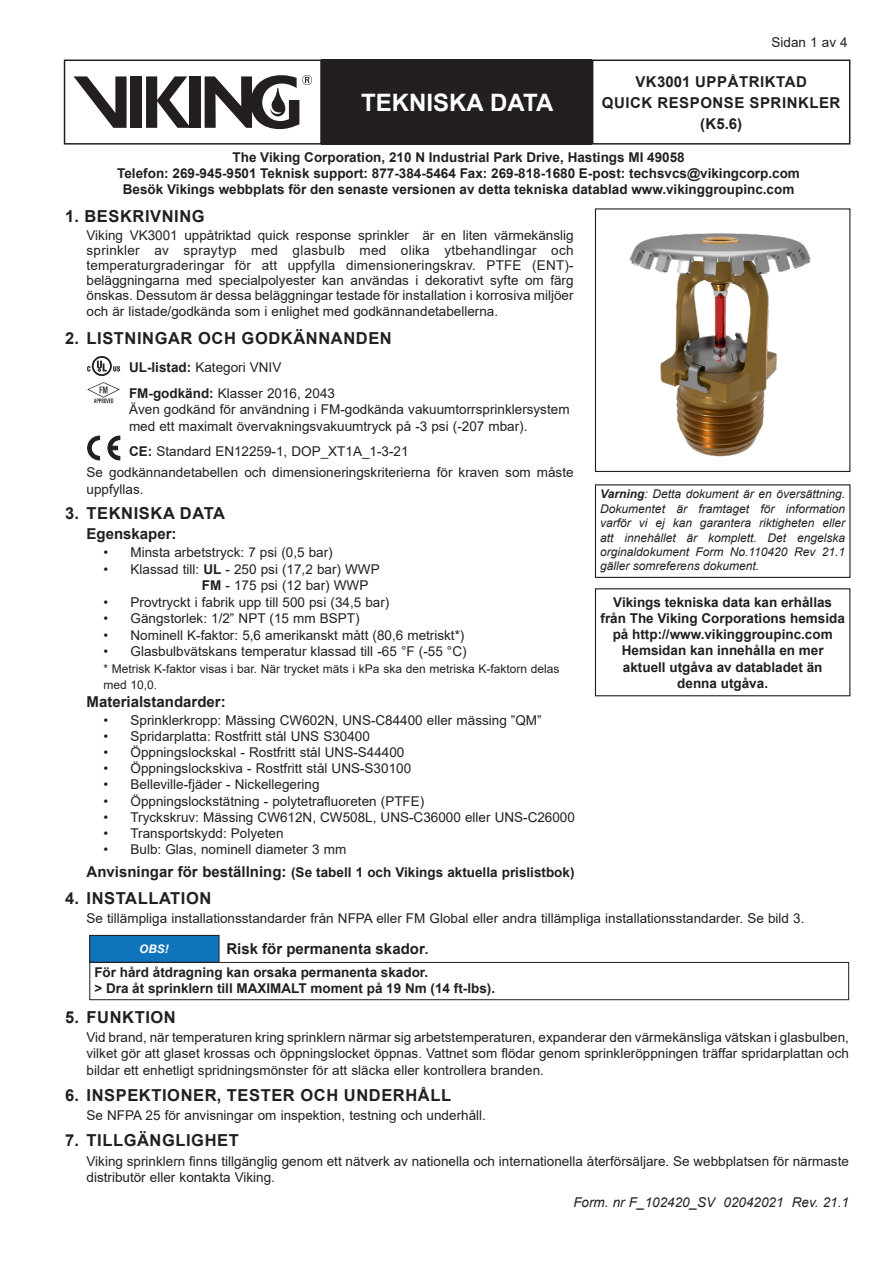
<style>
.page{position:relative;width:893px;height:1263px;background:#fff}
.page>*{position:absolute;margin:0;border:0;box-sizing:border-box;transform-origin:0 0}
.t1{font:700 24px "Arial";color:#fff}
.heading_1{font:700 16.5px "Arial";letter-spacing:.035em;color:#231f20}
.heading_3{font:700 15px "Arial";color:#231f20}
.heading_3-2{font:700 15px/21px "Arial";letter-spacing:.035em;color:#231f20;text-align:center}
.body{font:13.5px/15.3px "Arial";color:#231f20;text-align:justify}
.heading_3-3{font:700 13.5px/16.2px "Arial";color:#231f20;text-align:center}
.t2{font:italic 13.5px "Arial";color:#231f20}
.List_Bullet{font:13.5px "Arial";color:#231f20}
.t3{font:italic 12px/14.4px "Arial";color:#231f20;text-align:justify}
.List_Bullet-2{font:12px/16.5px "Arial";color:#231f20}
.t4{font:italic 700 11.7px "Arial";color:#fff}
.s1{font-weight:700}
.s2{font-size:15px}
.s3{font-size:13.5px}
</style>
<div class="page">
<div style="left:592px;top:60px;width:258px;height:85px;border:2px solid #231f20"></div>
<div style="left:322px;top:60px;width:270px;height:85px;background:#231f20"></div>
<div style="left:189px;top:76px;width:11px;height:52px;background:#231f20"></div>
<div style="left:131px;top:76px;width:11px;height:52px;background:#231f20"></div>
<svg style="left:146px;top:76px;width:43px;height:52px"></svg>
<svg style="left:74px;top:76px;width:53px;height:52px"></svg>
<svg style="left:205px;top:75px;width:107px;height:54px"></svg>
<div style="left:64px;top:60px;width:258px;height:85px;border:2px solid #231f20"></div>
<svg style="left:113px;top:366px;width:7px;height:5px"></svg>
<svg style="left:92px;top:356px;width:20px;height:20px"></svg>
<svg style="left:94px;top:358px;width:16px;height:16px"></svg>
<svg style="left:97px;top:361px;width:10px;height:10px"></svg>
<svg style="left:87px;top:366px;width:3px;height:5px"></svg>
<svg style="left:87px;top:382px;width:33px;height:21px"></svg>
<img style="left:629px;top:233px;width:182px;height:224px">
<div style="left:595px;top:208px;width:255px;height:264px;border:1px solid #231f20"></div>
<div style="left:90px;top:935px;width:129px;height:27px;background:#1074bc"></div>
<div style="left:89px;top:935px;width:130px;height:27px;border:1px solid #231f20"></div>
<svg style="left:88px;top:436px;width:12px;height:24px"></svg>
<svg style="left:108px;top:436px;width:12px;height:24px"></svg>
<div style="left:90px;top:962px;width:759px;height:38px;border:1px solid #231f20"></div>
<div style="left:595px;top:484px;width:255px;height:94px;border:1px solid #231f20"></div>
<div style="left:595px;top:588px;width:255px;height:108px;border:1px solid #231f20"></div>
<h1 class="t1" style="left:361px;top:85px;width:194px">TEKNISKA DATA</h1>
<p class="body" style="left:771px;top:35px;width:78px">Sidan 1 av 4</p>
<p class="heading_3-2" style="left:602px;top:71px;width:240px">VK3001 UPPÅTRIKTAD<br>QUICK RESPONSE SPRINKLER (K5.6)</p>
<p class="heading_3-3" style="left:117px;top:149px;width:684px">The Viking Corporation, 210 N Industrial Park Drive, Hastings MI 49058<br>Telefon: 269-945-9501 Teknisk support: 877-384-5464 Fax: 269-818-1680 E-post: techsvcs@vikingcorp.com<br>Besök Vikings webbplats för den senaste versionen av detta tekniska datablad www.vikinggroupinc.com</p>
<p class="heading_1" style="left:65px;top:204px;width:141px">1. BESKRIVNING</p>
<p class="body" style="left:87px;top:227px;width:489px">Viking VK3001 uppåtriktad quick response sprinkler är en liten värmekänslig sprinkler av spraytyp med glasbulb med olika ytbehandlingar och temperaturgraderingar för att uppfylla dimensioneringskrav. PTFE (ENT)- beläggningarna med specialpolyester kan användas i dekorativt syfte om färg önskas. Dessutom är dessa beläggningar testade för installation i korrosiva miljöer och är listade/godkända som i enlighet med godkännandetabellerna.</p>
<p class="heading_1" style="left:65px;top:326px;width:328px">2. LISTNINGAR OCH GODKÄNNANDEN</p>
<p class="body" style="left:129px;top:360px;width:154px"><span class="s1">UL-listad:</span> Kategori VNIV</p>
<p class="body" style="left:129px;top:385px;width:207px"><span class="s1">FM-godkänd:</span> Klasser 2016, 2043</p>
<p class="body" style="left:129px;top:402px;width:442px">Även godkänd för användning i FM-godkända vakuumtorrsprinklersystem</p>
<p class="body" style="left:129px;top:418px;width:400px">med ett maximalt övervakningsvakuumtryck på -3 psi (-207 mbar).</p>
<p class="body" style="left:129px;top:444px;width:281px"><span class="s1">CE:</span> Standard EN12259-1, DOP_XT1A_1-3-21</p>
<p class="body" style="left:87px;top:464px;width:489px;line-height:16.5px">Se godkännandetabellen och dimensioneringskriterierna för kraven som måste uppfyllas.</p>
<p class="heading_1" style="left:65px;top:501px;width:161px">3. TEKNISKA DATA</p>
<p class="heading_3" style="left:87px;top:523px;width:92px">Egenskaper:</p>
<p class="body" style="left:104px;top:545px;width:231px">• Minsta arbetstryck: 7 psi (0,5 bar)</p>
<p class="body" style="left:104px;top:561px;width:278px">• Klassad till: <span class="s1">UL</span> - 250 psi (17,2 bar) WWP</p>
<p class="List_Bullet" style="left:202px;top:576px;width:168px"><span class="s1">FM</span> - 175 psi (12 bar) WWP</p>
<p class="body" style="left:104px;top:594px;width:287px">• Provtryckt i fabrik upp till 500 psi (34,5 bar)</p>
<p class="body" style="left:104px;top:611px;width:257px">• Gängstorlek: 1/2” NPT (15 mm BSPT)</p>
<p class="body" style="left:104px;top:627px;width:362px">• Nominell K-faktor: 5,6 amerikanskt mått (80,6 metriskt*)</p>
<p class="body" style="left:104px;top:644px;width:365px">• Glasbulbvätskans temperatur klassad till -65 °F (-55 °C)</p>
<p class="List_Bullet-2" style="left:104px;top:660px;width:457px">* Metrisk K-faktor visas i bar. När trycket mäts i kPa ska den metriska K-faktorn delas med 10,0.</p>
<p class="heading_3" style="left:87px;top:691px;width:141px">Materialstandarder:</p>
<p class="body" style="left:104px;top:712px;width:440px">• Sprinklerkropp: Mässing CW602N, UNS-C84400 eller mässing ”QM”</p>
<p class="body" style="left:104px;top:728px;width:268px">• Spridarplatta: Rostfritt stål UNS S30400</p>
<p class="body" style="left:104px;top:745px;width:302px">• Öppningslockskal - Rostfritt stål UNS-S44400</p>
<p class="body" style="left:104px;top:761px;width:309px">• Öppningslockskiva - Rostfritt stål UNS-S30100</p>
<p class="body" style="left:104px;top:777px;width:218px">• Belleville-fjäder - Nickellegering</p>
<p class="body" style="left:104px;top:793px;width:322px">• Öppningslockstätning - polytetrafluoreten (PTFE)</p>
<p class="body" style="left:104px;top:809px;width:473px">• Tryckskruv: Mässing CW612N, CW508L, UNS-C36000 eller UNS-C26000</p>
<p class="body" style="left:104px;top:826px;width:181px">• Transportskydd: Polyeten</p>
<p class="body" style="left:104px;top:842px;width:244px">• Bulb: Glas, nominell diameter 3 mm</p>
<p class="heading_3-3" style="left:87px;top:864px;width:489px"><span class="s2">Anvisningar för beställning:</span> (Se tabell 1 och Vikings aktuella prislistbok)</p>
<p class="heading_1" style="left:65px;top:887px;width:148px">4. INSTALLATION</p>
<p class="body" style="left:87px;top:911px;width:719px">Se tillämpliga installationsstandarder från NFPA eller FM Global eller andra tillämpliga installationsstandarder. Se bild 3.</p>
<p class="t3" style="left:600px;top:487px;width:246px"><span class="s1">Varning</span>: Detta dokument är en översättning.<br>Dokumentet är framtaget för information varför vi ej kan garantera riktigheten eller att innehållet är komplett. Det engelska orginaldokument Form No.110420 Rev 21.1 gäller somreferens dokument.</p>
<p class="heading_3-3" style="left:600px;top:594px;width:246px">Vikings tekniska data kan erhållas från The Viking Corporations hemsida på http://www.vikinggroupinc.com</p>
<p class="heading_3-3" style="left:622px;top:643px;width:203px">Hemsidan kan innehålla en mer aktuell utgåva av databladet än denna utgåva.</p>
<p class="t4" style="left:139px;top:941px;width:31px">OBS!</p>
<p class="heading_3" style="left:226px;top:938px;width:204px">Risk för permanenta skador<span class="s3">.</span></p>
<p class="heading_3-3" style="left:94px;top:964px;width:335px">För hård åtdragning kan orsaka permanenta skador.</p>
<p class="heading_3-3" style="left:94px;top:980px;width:402px">&gt; Dra åt sprinklern till MAXIMALT moment på 19 Nm (14 ft-lbs).</p>
<p class="heading_1" style="left:65px;top:1005px;width:112px">5. FUNKTION</p>
<p class="body" style="left:87px;top:1029px;width:764px;line-height:16.2px">Vid brand, när temperaturen kring sprinklern närmar sig arbetstemperaturen, expanderar den värmekänsliga vätskan i glasbulben, vilket gör att glaset krossas och öppningslocket öppnas. Vattnet som flödar genom sprinkleröppningen träffar spridarplattan och bildar ett enhetligt spridningsmönster för att släcka eller kontrollera branden.</p>
<p class="heading_1" style="left:65px;top:1083px;width:387px">6. INSPEKTIONER, TESTER OCH UNDERHÅLL</p>
<p class="body" style="left:87px;top:1107px;width:401px">Se NFPA 25 för anvisningar om inspektion, testning och underhåll.</p>
<p class="heading_1" style="left:65px;top:1129px;width:175px">7. TILLGÄNGLIGHET</p>
<p class="body" style="left:87px;top:1152px;width:764px;line-height:16.2px">Viking sprinklern finns tillgänglig genom ett nätverk av nationella och internationella återförsäljare. Se webbplatsen för närmaste distributör eller kontakta Viking.</p>
<p class="t2" style="left:573px;top:1194px;width:277px">Form. nr F_102420_SV 02042021 Rev. 21.1</p>
</div>
